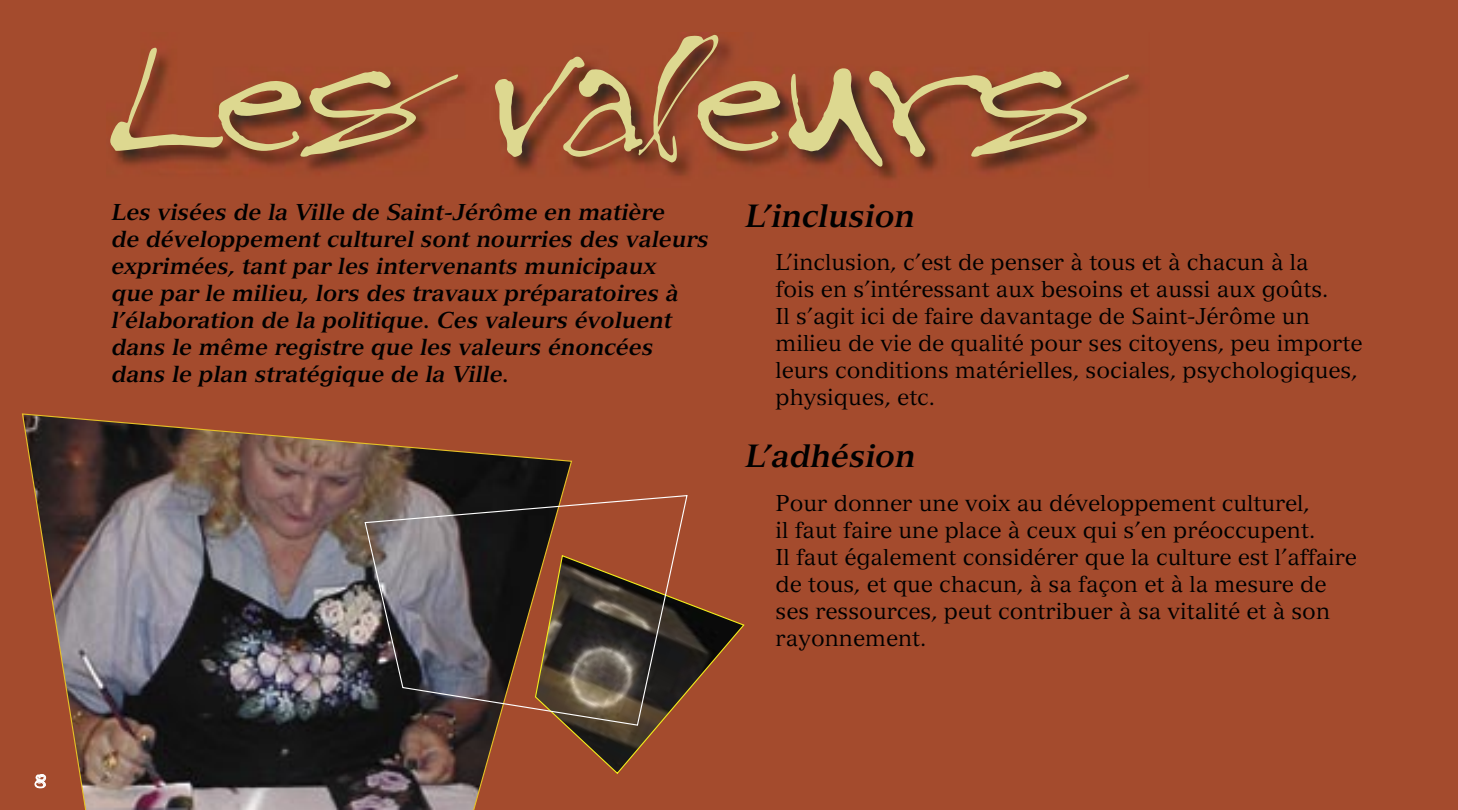
<style>
.page{position:relative;width:1458px;height:810px;background:#a44b2d}
.page>*{position:absolute;margin:0;border:0;box-sizing:border-box;transform-origin:0 0}
.t1{font:157.5px "Treefrog";color:#ddd890}
.t2{font:italic 700 31.5px "Versailles";color:#000}
.t3{font:22.5px/27px "Versailles";color:#000}
.t4{font:italic 700 22.5px/27px "Versailles";color:#000}
.t5{font:20.25px "Treefrog";color:#fff}
</style>
<div class="page">
<img style="left:22px;top:413px;width:550px;height:397px">
<img style="left:114px;top:40px;width:1026px;height:139px">
<svg style="left:535px;top:603px;width:210px;height:171px"></svg>
<svg style="left:365px;top:495px;width:323px;height:231px"></svg>
<svg style="left:34px;top:774px;width:12px;height:15px"></svg>
<p class="t5" style="left:33px;top:771px;width:16px">8</p>
<h1 class="t1" style="left:108px;top:27px;width:984px">Les valeurs</h1>
<p class="t4" style="left:111px;top:198px;width:599px">Les visées de la Ville de Saint-Jérôme en matière<br>de développement culturel sont nourries des valeurs exprimées, tant par les intervenants municipaux<br>que par le milieu, lors des travaux préparatoires à l’élaboration de la politique. Ces valeurs évoluent dans le même registre que les valeurs énoncées dans le plan stratégique de la Ville.</p>
<h2 class="t2" style="left:745px;top:197px;width:171px">L’inclusion</h2>
<p class="t3" style="left:776px;top:249px;width:589px">L’inclusion, c’est de penser à tous et à chacun à la<br>fois en s’intéressant aux besoins et aussi aux goûts.<br>Il s’agit ici de faire davantage de Saint-Jérôme un milieu de vie de qualité pour ses citoyens, peu importe leurs conditions matérielles, sociales, psychologiques, physiques, etc.</p>
<h2 class="t2" style="left:745px;top:437px;width:172px">L’adhésion</h2>
<p class="t3" style="left:776px;top:489px;width:583px">Pour donner une voix au développement culturel,<br>il faut faire une place à ceux qui s’en préoccupent.<br>Il faut également considérer que la culture est l’affaire de tous, et que chacun, à sa façon et à la mesure de ses ressources, peut contribuer à sa vitalité et à son rayonnement.</p>
</div>
